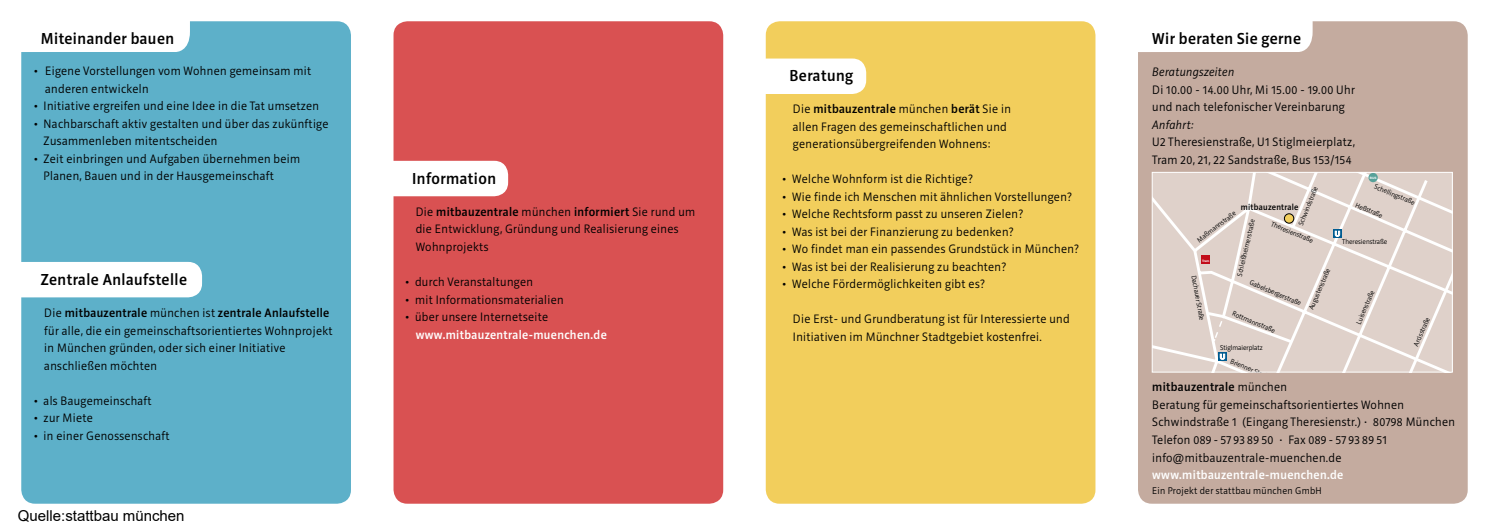
<style>
.page{position:relative;width:1489px;height:525px;background:#fff}
.page>*{position:absolute;margin:0;border:0;box-sizing:border-box;transform-origin:0 0}
.t1{font:500 16.25px "Riga";letter-spacing:.03em;color:#000}
.t2{font:15px "Arial";color:#000}
.t3{font:300 12.5px/17.5px "Riga";letter-spacing:.03em;color:#000}
.t4{font:500 12.5px "Riga";letter-spacing:.03em;color:#fff}
.t5{font:italic 300 12.5px "Riga";letter-spacing:.03em;color:#000}
.t6{font:300 10px "Riga";letter-spacing:.03em;color:#000}
.t7{font:500 8.75px "Riga";letter-spacing:.03em;color:#000}
.t8{font:300 7.12px "Riga";color:#000}
.t9{font:700 7.12px "Helvetica Neue LT Std";color:#fff}
.t10{font:300 7px "Riga";color:#000}
.t11{font:700 3.12px "Helvetica Neue LT Std";color:#fff}
.s1{font-weight:500}
</style>
<div class="page">
<div style="left:765px;top:21px;width:330px;height:482px;background:#f2ce5c;border-radius:14px"></div>
<div style="left:1137px;top:21px;width:330px;height:482px;background:#c4ab9f;border-radius:14px"></div>
<div style="left:723px;top:58px;width:143px;height:36px;background:#fff"></div>
<div style="left:393px;top:21px;width:330px;height:482px;background:#d95152;border-radius:14px"></div>
<div style="left:393px;top:161px;width:115px;height:35px;background:#fff"></div>
<div style="left:21px;top:21px;width:330px;height:482px;background:#5db0c9;border-radius:14px"></div>
<div style="left:21px;top:21px;width:169px;height:31px;background:#fff"></div>
<div style="left:1137px;top:21px;width:175px;height:31px;background:#fff"></div>
<div style="left:21px;top:262px;width:181px;height:35px;background:#fff"></div>
<svg style="left:1153px;top:174px;width:231px;height:196px;background:#e0d3cc"></svg>
<svg style="left:1204px;top:174px;width:246px;height:171px;background:#e2d5cf"></svg>
<div style="left:1333px;top:229px;width:8px;height:9px;background:#005c91"></div>
<svg style="left:1334px;top:230px;width:6px;height:7px"></svg>
<svg style="left:1218px;top:352px;width:8px;height:9px"></svg>
<svg style="left:1219px;top:353px;width:6px;height:7px"></svg>
<div style="left:1201px;top:256px;width:8px;height:8px;background:#c20d1a"></div>
<div style="left:1368px;top:173px;width:9px;height:9px;background:#57a199;border-radius:50%"></div>
<svg style="left:1384px;top:198px;width:66px;height:172px;background:#e2d5cf"></svg>
<div style="left:1151px;top:172px;width:301px;height:200px;border:1px solid #fff"></div>
<svg style="left:1284px;top:214px;width:9px;height:9px"></svg>
<div style="left:1283px;top:213px;width:10px;height:10px;border:1px solid #000;border-radius:50%"></div>
<h1 class="t1" style="left:41px;top:29px;width:135px">Miteinander bauen</h1>
<p class="t3" style="left:45px;top:63px;width:267px;text-indent:-11px">• Eigene Vorstellungen vom Wohnen gemeinsam mit anderen entwickeln</p>
<p class="t3" style="left:34px;top:98px;width:287px">• Initiative ergreifen und eine Idee in die Tat umsetzen</p>
<p class="t3" style="left:44px;top:115px;width:286px;text-indent:-10px">• Nachbarschaft aktiv gestalten und über das zukünftige<br>Zusammenleben mitentscheiden</p>
<p class="t3" style="left:44px;top:150px;width:258px;text-indent:-10px">• Zeit einbringen und Aufgaben übernehmen beim<br>Planen, Bauen und in der Hausgemeinschaft</p>
<h1 class="t1" style="left:41px;top:271px;width:148px">Zentrale Anlaufstelle</h1>
<p class="t3" style="left:44px;top:304px;width:290px">Die <span class="s1">mitbauzentrale</span> münchen ist <span class="s1">zentrale Anlaufstelle </span>für alle, die ein gemeinschaftsorientiertes Wohnprojekt in München gründen, oder sich einer Initiative anschließen möchten</p>
<p class="t3" style="left:34px;top:392px;width:119px">• als Baugemeinschaft</p>
<p class="t3" style="left:34px;top:409px;width:61px">• zur Miete</p>
<p class="t3" style="left:34px;top:427px;width:137px">• in einer Genossenschaft</p>
<p class="t2" style="left:18px;top:504px;width:168px">Quelle:stattbau münchen</p>
<h1 class="t1" style="left:412px;top:170px;width:85px">Information</h1>
<p class="t3" style="left:415px;top:203px;width:281px">Die <span class="s1">mitbauzentrale</span> münchen <span class="s1">informiert</span> Sie rund um die Entwicklung, Gründung und Realisierung eines<br>Wohnprojekts</p>
<p class="t3" style="left:405px;top:273px;width:129px">• durch Veranstaltungen</p>
<p class="t3" style="left:405px;top:291px;width:160px">• mit Informationsmaterialien</p>
<p class="t3" style="left:405px;top:308px;width:144px">• über unsere Internetseite</p>
<p class="t4" style="left:415px;top:327px;width:193px">www.mitbauzentrale-muenchen.de</p>
<h1 class="t1" style="left:789px;top:67px;width:65px">Beratung</h1>
<p class="t3" style="left:793px;top:100px;width:219px">Die <span class="s1">mitbauzentrale</span> münchen <span class="s1">berät</span> Sie in allen Fragen des gemeinschaftlichen und generationsübergreifenden Wohnens:</p>
<p class="t3" style="left:782px;top:170px;width:192px">• Welche Wohnform ist die Richtige?</p>
<p class="t3" style="left:782px;top:188px;width:291px">• Wie finde ich Menschen mit ähnlichen Vorstellungen?</p>
<p class="t3" style="left:782px;top:205px;width:242px">• Welche Rechtsform passt zu unseren Zielen?</p>
<p class="t3" style="left:782px;top:223px;width:233px">• Was ist bei der Finanzierung zu bedenken?</p>
<p class="t3" style="left:782px;top:240px;width:298px">• Wo findet man ein passendes Grundstück in München?</p>
<p class="t3" style="left:782px;top:258px;width:226px">• Was ist bei der Realisierung zu beachten?</p>
<p class="t3" style="left:782px;top:275px;width:204px">• Welche Fördermöglichkeiten gibt es?</p>
<p class="t3" style="left:793px;top:310px;width:278px">Die Erst- und Grundberatung ist für Interessierte und<br>Initiativen im Münchner Stadtgebiet kostenfrei.</p>
<h1 class="t1" style="left:1152px;top:29px;width:150px">Wir beraten Sie gerne</h1>
<p class="t5" style="left:1152px;top:65px;width:83px">Beratungszeiten</p>
<p class="t3" style="left:1152px;top:81px;width:204px">Di 10.00 - 14.00 Uhr, Mi 15.00 - 19.00 Uhr und nach telefonischer Vereinbarung</p>
<p class="t5" style="left:1152px;top:118px;width:43px">Anfahrt:</p>
<p class="t3" style="left:1152px;top:133px;width:204px">U2 Theresienstraße, U1 Stiglmeierplatz,<br>Tram 20, 21, 22 Sandstraße, Bus 153/154</p>
<p class="t11" style="left:1369px;top:176px;width:8px">BUS</p>
<p class="t8" style="left:1375px;top:182px;width:45px;rotate:23deg">Schellingstraße</p>
<p class="t8" style="left:1356px;top:201px;width:30px;rotate:23deg">Heßstraße</p>
<p class="t8" style="left:1342px;top:238px;width:46px">Theresienstraße</p>
<p class="t8" style="left:1296px;top:223px;width:43px;rotate:-68deg">Schwindstraße</p>
<p class="t7" style="left:1240px;top:202px;width:59px">mitbauzentrale</p>
<p class="t8" style="left:1195px;top:237px;width:48px;rotate:-37deg">Maßmannstraße</p>
<p class="t8" style="left:1235px;top:275px;width:60px;rotate:-77deg">Schleißheimerstraße</p>
<p class="t8" style="left:1272px;top:220px;width:46px;rotate:23deg">Theresienstraße</p>
<p class="t9" style="left:1334px;top:229px;width:7px">U</p>
<p class="t11" style="left:1201px;top:258px;width:9px">Tram</p>
<p class="t8" style="left:1306px;top:308px;width:46px;rotate:-66deg">Augustenstraße</p>
<p class="t10" style="left:1197px;top:274px;width:47px;rotate:79deg">Dachauer Straße</p>
<p class="t8" style="left:1251px;top:278px;width:57px;rotate:23deg">Gabelsbergerstraße</p>
<p class="t8" style="left:1354px;top:322px;width:37px;rotate:-66deg">Luisenstraße</p>
<p class="t8" style="left:1233px;top:309px;width:47px;rotate:23deg">Rottmannstraße</p>
<p class="t8" style="left:1411px;top:344px;width:32px;rotate:-66deg">Arcisstraße</p>
<p class="t8" style="left:1219px;top:343px;width:44px">Stiglmaierplatz</p>
<p class="t9" style="left:1219px;top:352px;width:7px">U</p>
<p class="t8" style="left:1232px;top:357px;width:45px;rotate:23deg">Brienner Straße</p>
<p class="t3" style="left:1152px;top:378px;width:304px"><span class="s1">mitbauzentrale</span> münchen<br>Beratung für gemeinschaftsorientiertes Wohnen Schwindstraße 1 (Eingang Theresienstr.) · 80798 München Telefon 089 - 57 93 89 50 · Fax 089 - 57 93 89 51 info@mitbauzentrale-muenchen.de</p>
<p class="t4" style="left:1152px;top:468px;width:193px">www.mitbauzentrale-muenchen.de</p>
<p class="t6" style="left:1152px;top:485px;width:171px">Ein Projekt der stattbau münchen GmbH</p>
</div>
